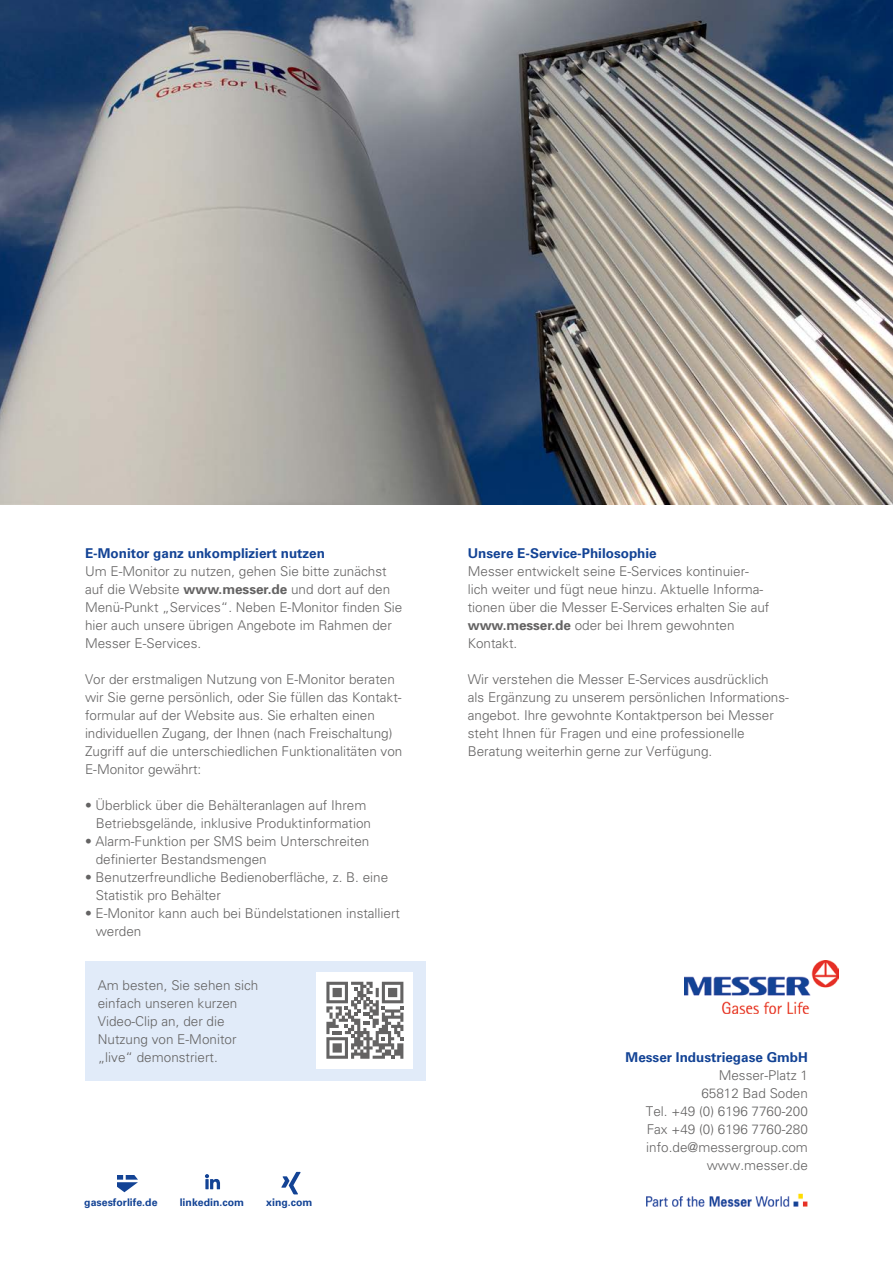
<style>
.page{position:relative;width:893px;height:1263px;background:#fff}
.page>*{position:absolute;margin:0;border:0;box-sizing:border-box;transform-origin:0 0}
.t1{font:300 13.5px/18px "Univers CE";color:#646363}
.t2{font:700 13.5px "Univers CE";color:#134395}
.t3{font:700 10.5px "Univers CE";color:#134395}
.s1{font-family:"Univers";font-weight:700}
</style>
<div class="page">
<img style="left:0;top:0;width:893px;height:504px">
<div style="left:85px;top:961px;width:340px;height:119px;background:#e1ebf9"></div>
<div style="left:317px;top:972px;width:96px;height:96px;background:#fff"></div>
<svg style="left:326px;top:982px;width:77px;height:77px"></svg>
<svg style="left:281px;top:1172px;width:20px;height:22px"></svg>
<svg style="left:117px;top:1175px;width:21px;height:17px"></svg>
<svg style="left:205px;top:1174px;width:15px;height:15px"></svg>
<img style="left:647px;top:1193px;width:161px;height:13px">
<img style="left:685px;top:960px;width:154px;height:53px">
<p class="t2" style="left:85px;top:545px;width:242px">E-Monitor ganz unkompliziert nutzen</p>
<p class="t1" style="left:85px;top:562px;width:319px">Um E-Monitor zu nutzen, gehen Sie bitte zunächst auf die Website <span class="s1">www.messer.de</span> und dort auf den Menü-Punkt „Services“. Neben E-Monitor finden Sie hier auch unsere übrigen Angebote im Rahmen der Messer E-Services.</p>
<p class="t1" style="left:85px;top:670px;width:319px">Vor der erstmaligen Nutzung von E-Monitor beraten wir Sie gerne persönlich, oder Sie füllen das Kontakt&shy;formular auf der Website aus. Sie erhalten einen individuellen Zugang, der Ihnen (nach Freischaltung)<br>Zugriff auf die unterschiedlichen Funktionalitäten von E-Monitor gewährt:</p>
<p class="t1" style="left:96px;top:796px;width:277px;text-indent:-11px">• Überblick über die Behälteranlagen auf Ihrem<br>Betriebsgelände, inklusive Produktinformation</p>
<p class="t1" style="left:96px;top:832px;width:275px;text-indent:-11px">• Alarm-Funktion per SMS beim Unterschreiten definierter Bestandsmengen</p>
<p class="t1" style="left:96px;top:868px;width:294px;text-indent:-11px">• Benutzerfreundliche Bedienoberfläche, z. B. eine<br>Statistik pro Behälter</p>
<p class="t1" style="left:96px;top:904px;width:306px;text-indent:-11px">• E-Monitor kann auch bei Bündelstationen installiert werden</p>
<p class="t1" style="left:98px;top:976px;width:162px">Am besten, Sie sehen sich einfach unseren kurzen<br>Video-Clip an, der die<br>Nutzung von E-Monitor „live“ demonstriert.</p>
<p class="t3" style="left:84px;top:1196px;width:75px">gasesforlife.de</p>
<p class="t3" style="left:180px;top:1196px;width:66px">linkedin.com</p>
<p class="t3" style="left:266px;top:1196px;width:48px">xing.com</p>
<p class="t2" style="left:468px;top:545px;width:191px">Unsere E-Service-Philosophie</p>
<p class="t1" style="left:468px;top:562px;width:303px">Messer entwickelt seine E-Services kontinuier&shy;lich weiter und fügt neue hinzu. Aktuelle Informa&shy;tionen über die Messer E-Services erhalten Sie auf <span class="s1">www.messer.de</span> oder bei Ihrem gewohnten Kontakt.</p>
<p class="t1" style="left:468px;top:670px;width:323px">Wir verstehen die Messer E-Services ausdrücklich<br>als Ergänzung zu unserem persönlichen Informations&shy;angebot. Ihre gewohnte Kontaktperson bei Messer steht Ihnen für Fragen und eine professionelle Beratung weiterhin gerne zur Verfügung.</p>
<p class="t2" style="left:626px;top:1049px;width:184px">Messer Industriegase GmbH</p>
<p class="t1" style="left:646px;top:1066px;width:164px;text-align:right">Messer-Platz 1<br>65812 Bad Soden<br>Tel. +49 (0) 6196 7760-200<br>Fax +49 (0) 6196 7760-280 info.de@messergroup.com www.messer.de</p>
</div>
